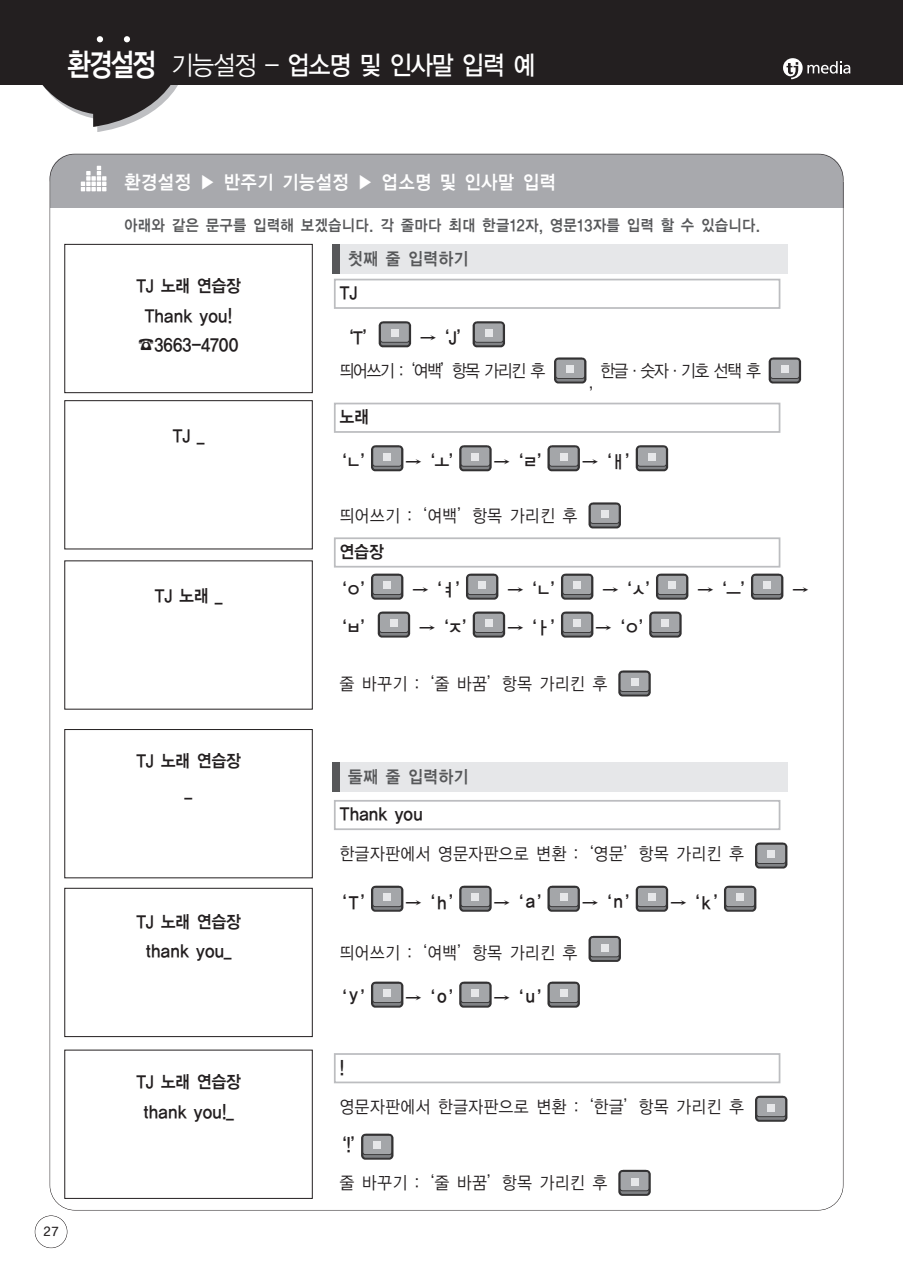
<style>
.page{position:relative;width:903px;height:1275px;background:#fff}
.page>*{position:absolute;margin:0;border:0;box-sizing:border-box;transform-origin:0 0}
.t1{font:26.25px "YGO13";letter-spacing:-.11em;color:#fff;scale:.9 1}
.t2{font:19.25px "YGO14";letter-spacing:-.035em;color:#fff;scale:.9 1}
.t3{font:17.5px/29.2px "YGO14";letter-spacing:-.07em;color:#231f20;text-align:center;scale:.9 1}
.t4{font:17.5px "YGO12";letter-spacing:-.035em;color:#231f20;scale:.9 1}
.t5{font:17.5px "YGO12";letter-spacing:-.145em;color:#231f20;scale:.9 1}
.t6{font:17.5px "YGO14";letter-spacing:-.035em;color:#57585a;scale:.9 1}
.t7{font:15.75px "YGO14";letter-spacing:-.035em;color:#57585a;scale:.9 1}
.t8{font:12.25px "YGO13";color:#231f20}
.s1{font-family:"YGO14";font-size:31.5px}
.s2{font-family:"YGO12"}
.s3{font-size:19.25px}
</style>
<div class="page">
<div style="left:0;top:0;width:903px;height:85px;background:#231f20"></div>
<svg style="left:42px;top:36px;width:136px;height:96px"></svg>
<svg style="left:783px;top:58px;width:67px;height:21px"></svg>
<div style="left:50px;top:154px;width:793px;height:48px;background:#a8a9ad;border-radius:24px"></div>
<div style="left:50px;top:182px;width:793px;height:26px;background:#a8a9ad"></div>
<div style="left:35px;top:1215px;width:32px;height:33px;border:1px solid #231f20;border-radius:16px"></div>
<svg style="left:81px;top:166px;width:25px;height:25px"></svg>
<div style="left:64px;top:244px;width:249px;height:149px;border:1px solid #231f20"></div>
<div style="left:337px;top:244px;width:451px;height:30px;background:#e6e7e9"></div>
<div style="left:337px;top:762px;width:451px;height:30px;background:#e6e7e9"></div>
<div style="left:332px;top:244px;width:8px;height:30px;background:#57585a"></div>
<div style="left:332px;top:762px;width:8px;height:30px;background:#57585a"></div>
<div style="left:334px;top:279px;width:446px;height:30px;border:2px solid #bcbdc0"></div>
<div style="left:64px;top:400px;width:249px;height:149px;border:1px solid #231f20"></div>
<div style="left:64px;top:561px;width:249px;height:148px;border:1px solid #231f20"></div>
<div style="left:64px;top:729px;width:249px;height:149px;border:1px solid #231f20"></div>
<div style="left:64px;top:888px;width:249px;height:149px;border:1px solid #231f20"></div>
<div style="left:64px;top:1050px;width:249px;height:149px;border:1px solid #231f20"></div>
<svg style="left:769px;top:357px;width:32px;height:26px"></svg>
<div style="left:781px;top:365px;width:8px;height:8px;background:#e6e7e9"></div>
<svg style="left:554px;top:357px;width:32px;height:26px"></svg>
<div style="left:566px;top:365px;width:8px;height:8px;background:#e6e7e9"></div>
<svg style="left:473px;top:321px;width:32px;height:26px"></svg>
<div style="left:485px;top:329px;width:8px;height:8px;background:#e6e7e9"></div>
<svg style="left:379px;top:321px;width:32px;height:26px"></svg>
<div style="left:391px;top:329px;width:8px;height:8px;background:#e6e7e9"></div>
<div style="left:334px;top:403px;width:446px;height:30px;border:2px solid #bcbdc0"></div>
<svg style="left:588px;top:502px;width:33px;height:26px"></svg>
<div style="left:601px;top:510px;width:8px;height:8px;background:#e6e7e9"></div>
<svg style="left:636px;top:445px;width:32px;height:26px"></svg>
<div style="left:648px;top:453px;width:8px;height:8px;background:#e6e7e9"></div>
<svg style="left:547px;top:445px;width:33px;height:26px"></svg>
<div style="left:560px;top:453px;width:8px;height:8px;background:#e6e7e9"></div>
<svg style="left:459px;top:445px;width:33px;height:26px"></svg>
<div style="left:471px;top:453px;width:8px;height:8px;background:#e6e7e9"></div>
<svg style="left:371px;top:445px;width:32px;height:26px"></svg>
<div style="left:383px;top:453px;width:8px;height:8px;background:#e6e7e9"></div>
<div style="left:334px;top:537px;width:446px;height:31px;border:2px solid #bcbdc0"></div>
<svg style="left:618px;top:670px;width:33px;height:26px"></svg>
<div style="left:631px;top:678px;width:7px;height:8px;background:#e6e7e9"></div>
<svg style="left:649px;top:611px;width:33px;height:27px"></svg>
<div style="left:661px;top:619px;width:8px;height:8px;background:#e6e7e9"></div>
<svg style="left:561px;top:611px;width:32px;height:27px"></svg>
<div style="left:573px;top:619px;width:8px;height:8px;background:#e6e7e9"></div>
<svg style="left:473px;top:611px;width:32px;height:27px"></svg>
<div style="left:485px;top:619px;width:8px;height:8px;background:#e6e7e9"></div>
<svg style="left:378px;top:611px;width:32px;height:27px"></svg>
<div style="left:390px;top:619px;width:8px;height:8px;background:#e6e7e9"></div>
<svg style="left:751px;top:574px;width:32px;height:26px"></svg>
<div style="left:763px;top:581px;width:8px;height:8px;background:#e6e7e9"></div>
<svg style="left:656px;top:574px;width:32px;height:26px"></svg>
<div style="left:668px;top:581px;width:8px;height:8px;background:#e6e7e9"></div>
<svg style="left:561px;top:574px;width:32px;height:26px"></svg>
<div style="left:573px;top:581px;width:8px;height:8px;background:#e6e7e9"></div>
<svg style="left:466px;top:574px;width:32px;height:26px"></svg>
<div style="left:478px;top:581px;width:8px;height:8px;background:#e6e7e9"></div>
<svg style="left:371px;top:574px;width:32px;height:26px"></svg>
<div style="left:383px;top:581px;width:8px;height:8px;background:#e6e7e9"></div>
<div style="left:334px;top:800px;width:446px;height:30px;border:2px solid #bcbdc0"></div>
<svg style="left:588px;top:936px;width:33px;height:26px"></svg>
<div style="left:601px;top:944px;width:8px;height:8px;background:#e6e7e9"></div>
<svg style="left:724px;top:886px;width:32px;height:26px"></svg>
<div style="left:736px;top:893px;width:8px;height:8px;background:#e6e7e9"></div>
<svg style="left:636px;top:886px;width:32px;height:26px"></svg>
<div style="left:648px;top:893px;width:8px;height:8px;background:#e6e7e9"></div>
<svg style="left:547px;top:886px;width:33px;height:26px"></svg>
<div style="left:560px;top:893px;width:8px;height:8px;background:#e6e7e9"></div>
<svg style="left:459px;top:886px;width:33px;height:26px"></svg>
<div style="left:471px;top:893px;width:8px;height:8px;background:#e6e7e9"></div>
<svg style="left:371px;top:886px;width:32px;height:26px"></svg>
<div style="left:383px;top:893px;width:8px;height:8px;background:#e6e7e9"></div>
<svg style="left:755px;top:842px;width:32px;height:26px"></svg>
<div style="left:767px;top:850px;width:8px;height:8px;background:#e6e7e9"></div>
<svg style="left:547px;top:982px;width:33px;height:26px"></svg>
<div style="left:560px;top:989px;width:8px;height:8px;background:#e6e7e9"></div>
<svg style="left:459px;top:982px;width:33px;height:26px"></svg>
<div style="left:471px;top:989px;width:8px;height:8px;background:#e6e7e9"></div>
<svg style="left:371px;top:982px;width:32px;height:26px"></svg>
<div style="left:383px;top:989px;width:8px;height:8px;background:#e6e7e9"></div>
<div style="left:334px;top:1053px;width:446px;height:30px;border:2px solid #bcbdc0"></div>
<svg style="left:618px;top:1170px;width:33px;height:26px"></svg>
<div style="left:631px;top:1178px;width:7px;height:7px;background:#e6e7e9"></div>
<svg style="left:361px;top:1134px;width:32px;height:26px"></svg>
<div style="left:373px;top:1141px;width:8px;height:8px;background:#e6e7e9"></div>
<svg style="left:755px;top:1096px;width:32px;height:26px"></svg>
<div style="left:767px;top:1103px;width:8px;height:8px;background:#e6e7e9"></div>
<h1 class="t1" style="left:66px;top:48px;width:523px"><span class="s1">환경설정</span> <span class="s2">기능설정 -</span> 업소명 및 인사말 입력 예</h1>
<p class="t8" style="left:43px;top:1224px;width:18px">27</p>
<p class="t2" style="left:124px;top:170px;width:482px">환경설정 ▶ 반주기 기능설정 ▶ 업소명 및 인사말 입력</p>
<p class="t7" style="left:124px;top:215px;width:709px">아래와 같은 문구를 입력해 보겠습니다. 각 줄마다 최대 한글12자, 영문13자를 입력 할 수 있습니다.</p>
<p class="t6" style="left:347px;top:247px;width:136px">첫째 줄 입력하기</p>
<p class="t3" style="left:136px;top:271px;width:119px">TJ 노래 연습장<br>Thank you! <span class="s3">☎</span>3663-4700</p>
<p class="t3" style="left:172px;top:421px;width:38px">TJ _</p>
<p class="t3" style="left:154px;top:581px;width:78px">TJ 노래 _</p>
<p class="t3" style="left:136px;top:747px;width:119px">TJ 노래 연습장 _</p>
<p class="t3" style="left:136px;top:907px;width:119px">TJ 노래 연습장 thank you_</p>
<p class="t3" style="left:136px;top:1067px;width:119px">TJ 노래 연습장 thank you!_</p>
<p class="t3" style="left:339px;top:278px;width:23px">TJ</p>
<p class="t3" style="left:338px;top:323px;width:46px">‘T’</p>
<p class="t3" style="left:420px;top:323px;width:59px">→‘J’</p>
<p class="t5" style="left:339px;top:360px;width:231px">띄어쓰기 :‘여백’항목 가리킨 후</p>
<p class="t4" style="left:589px;top:370px;width:8px">,</p>
<p class="t4" style="left:600px;top:360px;width:181px">한글·숫자·기호 선택 후</p>
<p class="t3" style="left:339px;top:402px;width:35px">노래</p>
<p class="t3" style="left:331px;top:447px;width:52px">‘ㄴ’</p>
<p class="t3" style="left:406px;top:447px;width:67px">→‘ㅗ’</p>
<p class="t3" style="left:494px;top:447px;width:67px">→‘ㄹ’</p>
<p class="t3" style="left:582px;top:447px;width:67px">→‘ㅐ’</p>
<p class="t4" style="left:339px;top:504px;width:267px">띄어쓰기 :‘여백’항목 가리킨 후</p>
<p class="t3" style="left:339px;top:537px;width:52px">연습장</p>
<p class="t3" style="left:331px;top:576px;width:52px">‘ㅇ’</p>
<p class="t3" style="left:413px;top:576px;width:67px">→‘ㅕ’</p>
<p class="t3" style="left:508px;top:576px;width:67px">→‘ㄴ’</p>
<p class="t3" style="left:603px;top:576px;width:67px">→‘ㅅ’</p>
<p class="t3" style="left:698px;top:576px;width:67px">→‘ㅡ’</p>
<p class="t3" style="left:793px;top:576px;width:19px">→</p>
<p class="t3" style="left:331px;top:614px;width:52px">‘ㅂ’</p>
<p class="t3" style="left:419px;top:614px;width:67px">→‘ㅈ’</p>
<p class="t3" style="left:508px;top:614px;width:67px">→‘ㅏ’</p>
<p class="t3" style="left:596px;top:614px;width:67px">→‘ㅇ’</p>
<p class="t4" style="left:339px;top:673px;width:300px">줄 바꾸기 :‘줄 바꿈’항목 가리킨 후</p>
<p class="t6" style="left:347px;top:765px;width:136px">둘째 줄 입력하기</p>
<p class="t3" style="left:339px;top:799px;width:95px">Thank you</p>
<p class="t4" style="left:339px;top:843px;width:452px">한글자판에서 영문자판으로 변환 :‘영문’항목 가리킨 후</p>
<p class="t3" style="left:331px;top:888px;width:52px">‘Ｔ’</p>
<p class="t3" style="left:406px;top:888px;width:67px">→‘ｈ’</p>
<p class="t3" style="left:494px;top:888px;width:67px">→‘ａ’</p>
<p class="t3" style="left:582px;top:888px;width:67px">→‘ｎ’</p>
<p class="t3" style="left:671px;top:888px;width:67px">→‘ｋ’</p>
<p class="t4" style="left:339px;top:941px;width:267px">띄어쓰기 :‘여백’항목 가리킨 후</p>
<p class="t3" style="left:331px;top:984px;width:52px">‘ｙ’</p>
<p class="t3" style="left:406px;top:984px;width:67px">→‘ｏ’</p>
<p class="t3" style="left:494px;top:984px;width:67px">→‘ｕ’</p>
<p class="t3" style="left:339px;top:1053px;width:8px">!</p>
<p class="t4" style="left:339px;top:1096px;width:452px">영문자판에서 한글자판으로 변환 :‘한글’항목 가리킨 후</p>
<p class="t3" style="left:331px;top:1130px;width:41px">‘!’</p>
<p class="t4" style="left:339px;top:1172px;width:300px">줄 바꾸기 :‘줄 바꿈’항목 가리킨 후</p>
</div>
